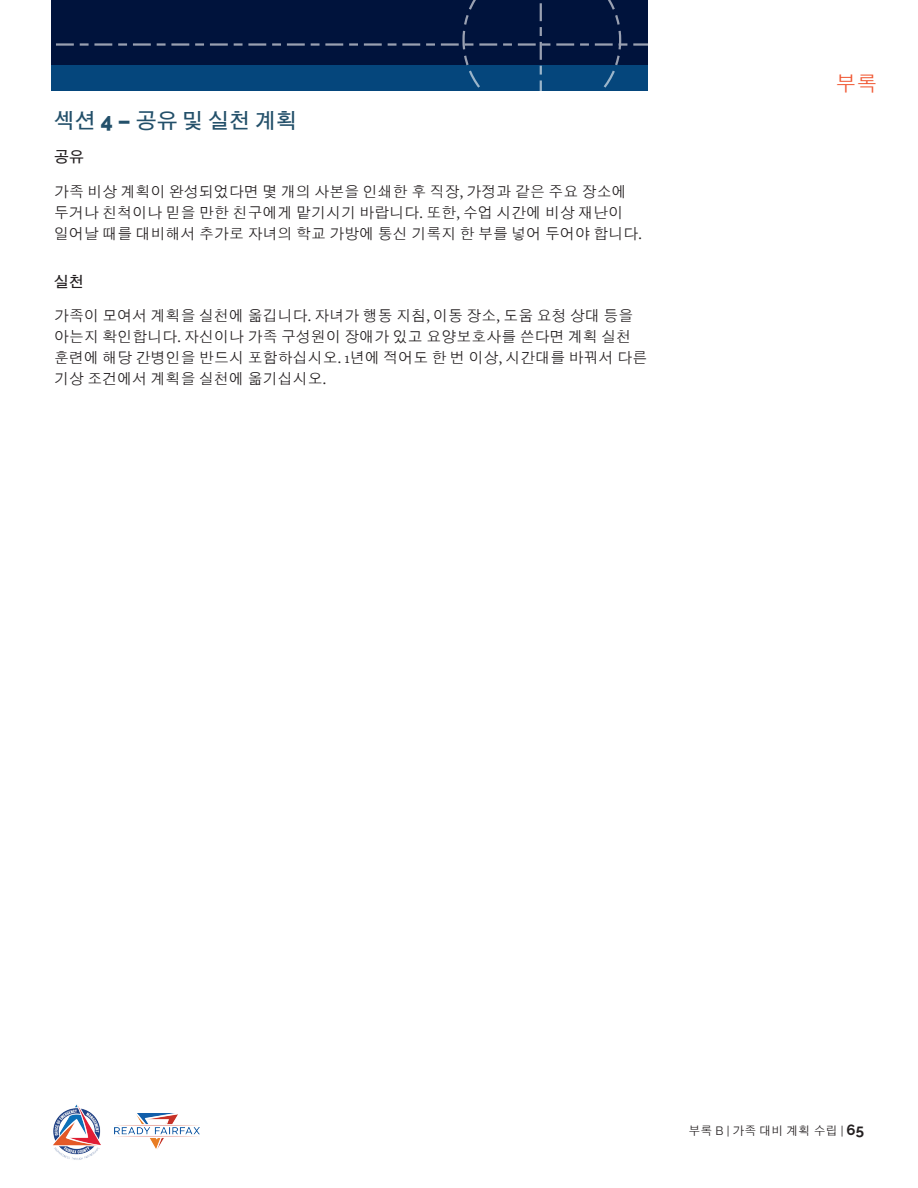
<style>
.page{position:relative;width:918px;height:1188px;background:#fff}
.page>*{position:absolute;margin:0;border:0;box-sizing:border-box;transform-origin:0 0}
.t1{font:700 21px "HY Go Thic";color:#23506a}
.t2{font:500 21px "HY Go Thic";color:#f05530}
.t3{font:500 15px/21px "HY Go Thic";color:#231f20}
.t4{font:700 15px "HY Go Thic";color:#231f20}
.t5{font:500 12px "HY Go Thic";color:#231f20}
.s1{font-family:"Raleway";font-weight:800}
.s2{font-family:"Freight Text Pro";font-weight:400}
.s3{font-family:"Raleway";font-weight:400}
.s4{font-family:"Raleway";font-weight:700;font-size:15px}
</style>
<div class="page">
<svg style="left:52px;top:0;width:596px;height:91px;background:#042450"></svg>
<img style="left:115px;top:1114px;width:85px;height:35px">
<img style="left:53px;top:1104px;width:48px;height:56px">
<h1 class="t1" style="left:54px;top:110px;width:245px">섹션 <span class="s1">4 –</span> 공유 및 실천 계획</h1>
<p class="t4" style="left:54px;top:149px;width:31px">공유</p>
<p class="t3" style="left:54px;top:181px;width:589px">가족 비상 계획이 완성되었다면 몇 개의 사본을 인쇄한 후 직장<span class="s2">,</span> 가정과 같은 주요 장소에 두거나 친척이나 믿을 만한 친구에게 맡기시기 바랍니다<span class="s2">.</span> 또한<span class="s2">,</span> 수업 시간에 비상 재난이 일어날 때를 대비해서 추가로 자녀의 학교 가방에 통신 기록지 한 부를 넣어 두어야 합니다<span class="s2">.</span></p>
<p class="t4" style="left:54px;top:274px;width:31px">실천</p>
<p class="t3" style="left:54px;top:305px;width:595px">가족이 모여서 계획을 실천에 옮깁니다<span class="s2">.</span> 자녀가 행동 지침<span class="s2">,</span> 이동 장소<span class="s2">,</span> 도움 요청 상대 등을 아는지 확인합니다<span class="s2">.</span> 자신이나 가족 구성원이 장애가 있고 요양보호사를 쓴다면 계획 실천 훈련에 해당 간병인을 반드시 포함하십시오<span class="s2">. 1</span>년에 적어도 한 번 이상<span class="s2">,</span> 시간대를 바꿔서 다른 기상 조건에서 계획을 실천에 옮기십시오<span class="s2">.</span></p>
<h1 class="t2" style="left:836px;top:73px;width:43px">부록</h1>
<p class="t5" style="left:689px;top:1124px;width:177px">부록 <span class="s3">B |</span> 가족 대비 계획 수립 <span class="s3">|</span> <span class="s4">65</span></p>
</div>
